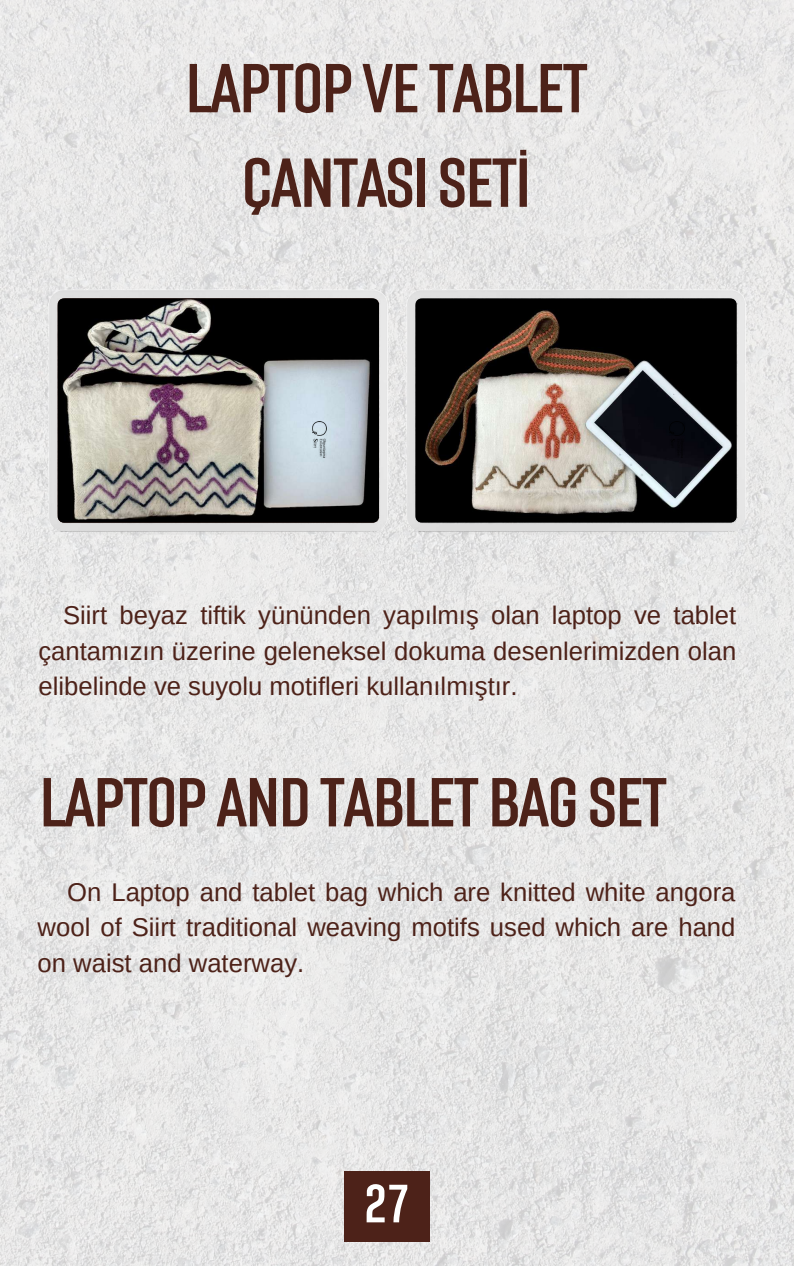
<style>
.page{position:relative;width:794px;height:1266px;background:#fff}
.page>*{position:absolute;margin:0;border:0;box-sizing:border-box;transform-origin:0 0}
.t1{font:67.5px/94.5px "Laqonic 4 F Unicase";letter-spacing:-.025em;color:#4d2219;text-align:center}
.t2{font:52.5px "Laqonic 4 F Unicase";color:#fff}
.t3{font:25.65px/35.7px "Arimo";color:#4d2219;text-align:justify}
</style>
<div class="page">
<img style="left:0;top:0;width:793px;height:1266px">
<img style="left:49px;top:289px;width:338px;height:245px">
<img style="left:312px;top:422px;width:14px;height:35px">
<img style="left:406px;top:289px;width:338px;height:245px">
<img style="left:669px;top:422px;width:15px;height:35px">
<div style="left:344px;top:1171px;width:85px;height:70px;background:#4d2219"></div>
<h1 class="t1" style="left:185px;top:44px;width:403px">LAPTOP VE TABLET<br>ÇANTASI SETİ</h1>
<p class="t3" style="left:38px;top:597px;width:699px;text-indent:25px">Siirt beyaz tiftik yününden yapılmış olan laptop ve tablet çantamızın üzerine geleneksel dokuma desenlerimizden olan elibelinde ve suyolu motifleri kullanılmıştır.</p>
<h1 class="t1" style="left:39px;top:758px;width:628px">LAPTOP AND TABLET BAG SET</h1>
<p class="t3" style="left:38px;top:874px;width:699px;text-indent:30px">On Laptop and tablet bag which are knitted white angora wool of Siirt traditional weaving motifs used which are hand on waist and waterway.</p>
<h2 class="t2" style="left:364px;top:1184px;width:47px">27</h2>
</div>
